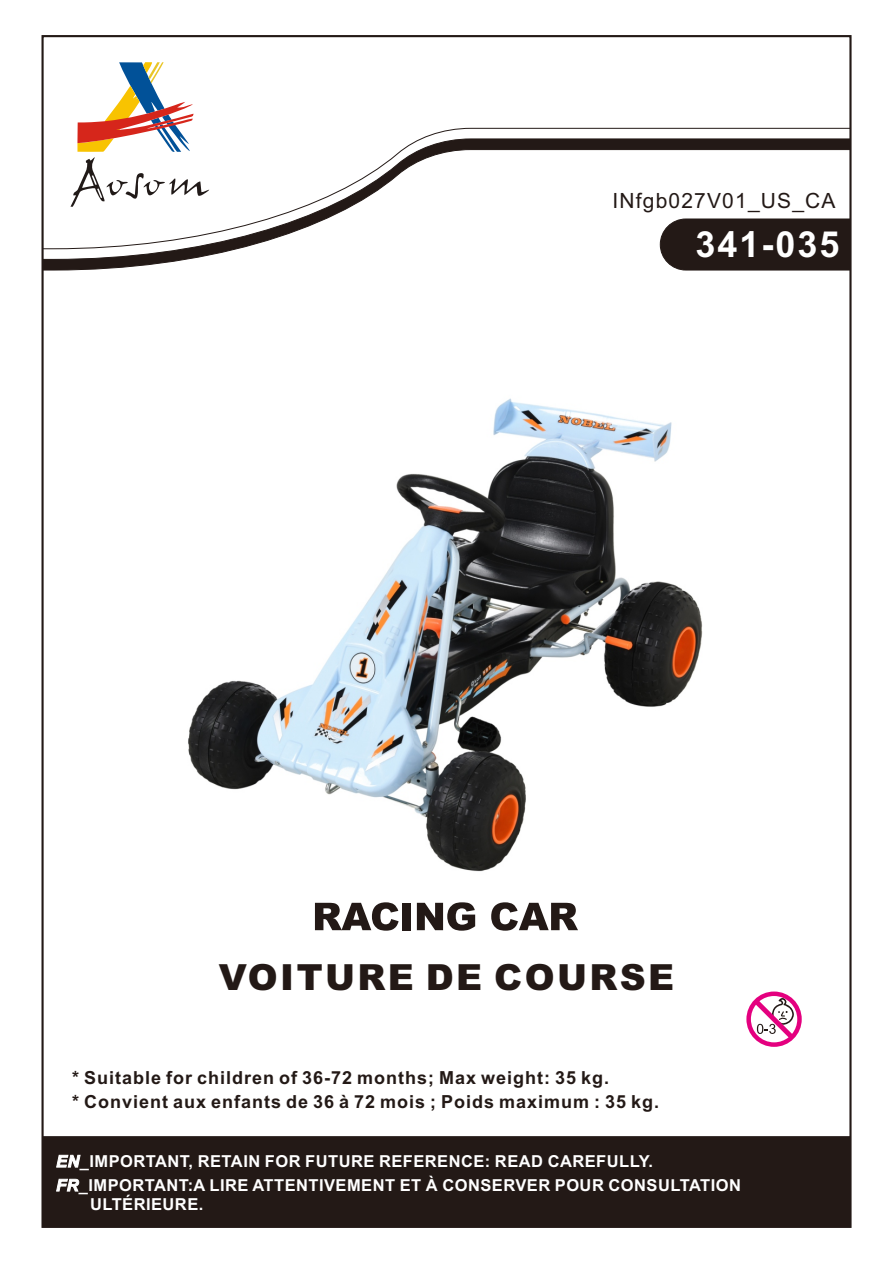
<style>
.page{position:relative;width:893px;height:1263px;background:#fff}
.page>*{position:absolute;margin:0;border:0;box-sizing:border-box;transform-origin:0 0}
.t1{font:37.5px "Arial";letter-spacing:.055em;color:#fff}
.t2{font:900 36px "Arial";letter-spacing:.065em;color:#231916}
.t3{font:700 36px "Arial";letter-spacing:.055em;color:#fff}
.t4{font:21px "Arial";letter-spacing:.055em;color:#231916}
.t5{font:700 18px/24.2px "Arial";letter-spacing:.055em;color:#231916}
.t6{font:700 16.5px/24px "Arial";letter-spacing:.03em;color:#fff}
.s1{font-style:italic}
</style>
<div class="page">
<svg style="left:77px;top:62px;width:771px;height:76px"></svg>
<svg style="left:44px;top:138px;width:804px;height:133px"></svg>
<img style="left:188px;top:398px;width:515px;height:474px">
<div style="left:42px;top:1136px;width:809px;height:92px;background:#231916"></div>
<svg style="left:746px;top:991px;width:56px;height:56px"></svg>
<svg style="left:315px;top:902px;width:84px;height:29px"></svg>
<div style="left:403px;top:903px;width:8px;height:27px;background:#231916"></div>
<svg style="left:417px;top:902px;width:58px;height:29px"></svg>
<svg style="left:491px;top:902px;width:87px;height:29px"></svg>
<p class="t4" style="left:613px;top:192px;width:224px">INfgb027V01_US_CA</p>
<h2 class="t3" style="left:695px;top:231px;width:146px">341-035</h2>
<h2 class="t2" style="left:219px;top:965px;width:457px">VOITURE DE COURSE</h2>
<p class="t5" style="left:72px;top:1067px;width:589px">* Suitable for children of 36-72 months; Max weight: 35 kg.<br>* Convient aux enfants de 36 à 72 mois ; Poids maximum : 35 kg.</p>
<p class="t6" style="left:56px;top:1151px;width:686px"><span class="s1">EN_</span>IMPORTANT, RETAIN FOR FUTURE REFERENCE: READ CAREFULLY.<br><span class="s1">FR_</span>IMPORTANT:A LIRE ATTENTIVEMENT ET À CONSERVER POUR CONSULTATION</p>
<p class="t6" style="left:90px;top:1193px;width:115px">ULTÉRIEURE.</p>
<h1 class="t1" style="left:198px;top:1162px;width:502px">ASSEMBLY INSTRUCTION</h1>
</div>
